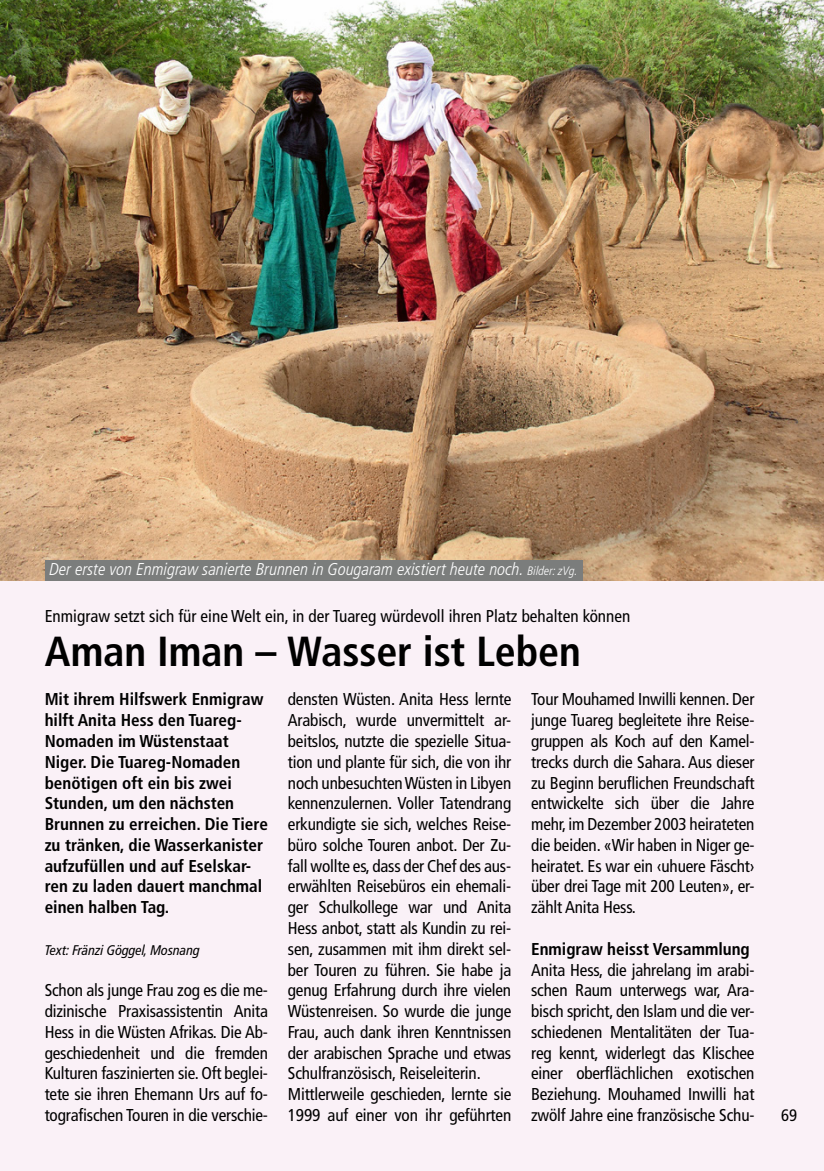
<style>
.page{position:relative;width:824px;height:1171px;background:#fff}
.page>*{position:absolute;margin:0;border:0;box-sizing:border-box;transform-origin:0 0}
.t1{font:700 condensed 42px "Frutiger LT Pro";color:#000}
.t2{font:condensed 17.15px/20.8px "Frutiger LT Pro";letter-spacing:-.01em;color:#000;text-align:justify}
.t3{font:700 condensed 17.15px/20.8px "Frutiger LT Pro";color:#000}
.t4{font:italic 300 condensed 17.15px "Frutiger LT Pro";color:#fff}
.t5{font:condensed 16.62px "Frutiger LT Pro";color:#000}
.t6{font:italic condensed 14px "Frutiger LT Pro";color:#000}
.s1{font-size:12.25px}
</style>
<div class="page">
<div style="left:0;top:0;width:823px;height:1171px;background:#faf1f7"></div>
<img style="left:0;top:0;width:823px;height:581px">
<div style="left:45px;top:560px;width:537px;height:21px;background:#7b7d7c"></div>
<p class="t4" style="left:50px;top:560px;width:529px">Der erste von Enmigraw sanierte Brunnen in Gougaram existiert heute noch. <span class="s1">Bilder: zVg.</span></p>
<p class="t2" style="left:45px;top:606px;width:587px">Enmigraw setzt sich für eine Welt ein, in der Tuareg würdevoll ihren Platz behalten können</p>
<h1 class="t1" style="left:45px;top:626px;width:538px">Aman Iman – Wasser ist Leben</h1>
<p class="t3" style="left:45px;top:689px;width:225px">Mit ihrem Hilfswerk Enmigraw hilft Anita Hess den Tuareg-<br>Nomaden im Wüstenstaat<br>Niger. Die Tuareg-Nomaden benötigen oft ein bis zwei<br>Stunden, um den nächsten<br>Brunnen zu erreichen. Die Tiere zu tränken, die Wasserkanister aufzufüllen und auf Eselskar&shy;ren zu laden dauert manchmal einen halben Tag.</p>
<p class="t6" style="left:45px;top:942px;width:157px">Text: Fränzi Göggel, Mosnang</p>
<p class="t2" style="left:45px;top:980px;width:225px">Schon als junge Frau zog es die me&shy;dizinische Praxisassistentin Anita Hess in die Wüsten Afrikas. Die Ab&shy;geschiedenheit und die fremden Kulturen faszinierten sie. Oft beglei&shy;tete sie ihren Ehemann Urs auf fo&shy;tografischen Touren in die verschie-</p>
<p class="t2" style="left:288px;top:689px;width:225px;text-align:left">densten Wüsten. Anita Hess lernte Arabisch, wurde unvermittelt ar&shy;beitslos, nutzte die spezielle Situa&shy;tion und plante für sich, die von ihr noch unbesuchten Wüsten in Libyen kennenzulernen. Voller Tatendrang erkundigte sie sich, welches Reise&shy;büro solche Touren anbot. Der Zu&shy;fall wollte es, dass der Chef des aus&shy;erwählten Reisebüros ein ehemali&shy;ger Schulkollege war und Anita Hess anbot, statt als Kundin zu rei&shy;sen, zusammen mit ihm direkt sel&shy;ber Touren zu führen. Sie habe ja genug Erfahrung durch ihre vielen Wüstenreisen. So wurde die junge Frau, auch dank ihren Kenntnissen der arabischen Sprache und etwas Schulfranzösisch, Reiseleiterin.<br>Mittlerweile geschieden, lernte sie 1999 auf einer von ihr geführten</p>
<p class="t2" style="left:531px;top:689px;width:225px">Tour Mouhamed Inwilli kennen. Der junge Tuareg begleitete ihre Reise&shy;gruppen als Koch auf den Kamel&shy;trecks durch die Sahara. Aus dieser zu Beginn beruflichen Freundschaft entwickelte sich über die Jahre mehr, im Dezember 2003 heirateten die beiden. «Wir haben in Niger ge&shy;heiratet. Es war ein ‹uhuere Fäscht› über drei Tage mit 200 Leuten», er&shy;zählt Anita Hess.</p>
<p class="t3" style="left:531px;top:938px;width:220px">Enmigraw heisst Versammlung</p>
<p class="t2" style="left:531px;top:959px;width:225px">Anita Hess, die jahrelang im arabi&shy;schen Raum unterwegs war, Ara&shy;bisch spricht, den Islam und die ver&shy;schiedenen Mentalitäten der Tua&shy;reg kennt, widerlegt das Klischee einer oberflächlichen exotischen Beziehung. Mouhamed Inwilli hat zwölf Jahre eine französische Schu-</p>
<p class="t5" style="left:781px;top:1105px;width:17px">69</p>
</div>
